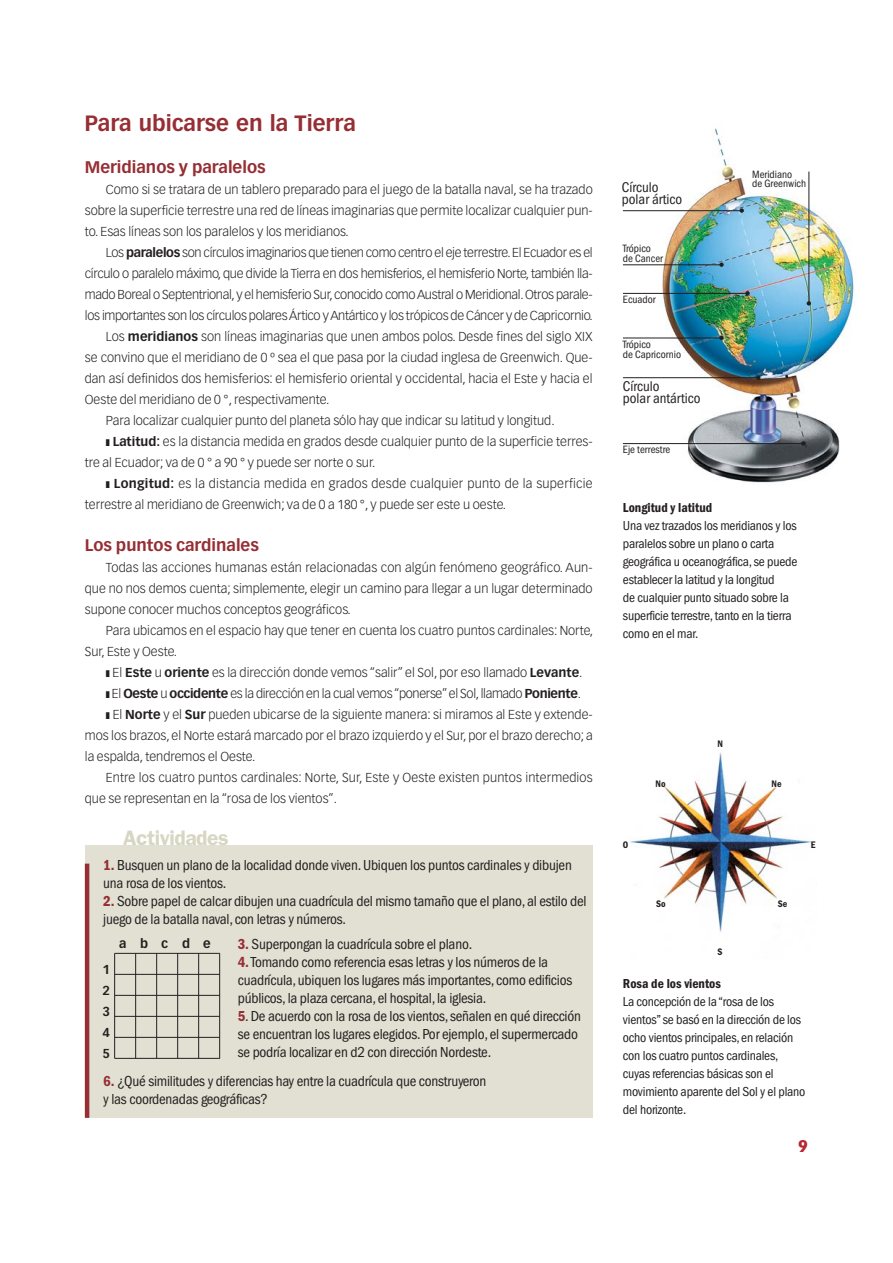
<style>
.page{position:relative;width:893px;height:1263px;background:#fff}
.page>*{position:absolute;margin:0;border:0;box-sizing:border-box;transform-origin:0 0}
.t1{font:700 21.75px "Vectora LT Std";color:#962e34}
.t2{font:600 21px "ITC Franklin Gothic Std";letter-spacing:-.02em;color:#d8d6c3}
.t3{font:700 16.5px "Vectora LT Std";color:#962e34}
.t4{font:900 16.5px "Vectora LT Std";color:#b8292f}
.t5{font:condensed 15px/18px "ITC Franklin Gothic Std";letter-spacing:-.015em;color:#231f20}
.t6{font:condensed 14.7px/11.7px "ITC Franklin Gothic Std";color:#231f20}
.t7{font:condensed 13.5px/18px "ITC Franklin Gothic Std";letter-spacing:-.015em;color:#231f20}
.t8{font:13.5px "ITC Franklin Gothic Std Dm Cd";color:#231f20}
.t9{font:300 12.75px/21px "Vectora LT Std";color:#231f20;text-align:justify}
.t10{font:300 12.75px "Vectora LT Std";letter-spacing:-.025em;color:#231f20}
.t11{font:300 12.75px "Vectora LT Std";letter-spacing:.02em;color:#231f20}
.t12{font:700 12.75px/21px "Vectora LT Std";letter-spacing:1.045em;color:#231f20;text-align:justify}
.t13{font:condensed 10.95px/9.4px "ITC Franklin Gothic Std";color:#231f20}
.t14{font:9.75px "ITC Franklin Gothic Std Dm Cd";color:#231f20}
.s1{font-weight:700}
.s2{font-family:"ITC Franklin Gothic Std Dm Cd";font-stretch:normal;color:#962e34}
</style>
<div class="page">
<div style="left:85px;top:845px;width:508px;height:273px;background:#e2e0d3"></div>
<hr style="left:85px;top:864px;width:4px;height:254px;background:#962e34">
<hr style="left:114px;top:953px;width:1px;height:105px;background:#231f20">
<hr style="left:135px;top:953px;width:1px;height:105px;background:#231f20">
<hr style="left:156px;top:953px;width:1px;height:105px;background:#231f20">
<hr style="left:177px;top:953px;width:1px;height:105px;background:#231f20">
<hr style="left:198px;top:953px;width:1px;height:105px;background:#231f20">
<hr style="left:219px;top:953px;width:1px;height:105px;background:#231f20">
<hr style="left:115px;top:953px;width:105px;height:1px;background:#231f20">
<hr style="left:115px;top:974px;width:105px;height:1px;background:#231f20">
<hr style="left:115px;top:995px;width:105px;height:1px;background:#231f20">
<hr style="left:115px;top:1016px;width:105px;height:1px;background:#231f20">
<hr style="left:115px;top:1037px;width:105px;height:1px;background:#231f20">
<hr style="left:115px;top:1058px;width:105px;height:1px;background:#231f20">
<img style="left:629px;top:752px;width:183px;height:180px">
<img style="left:654px;top:128px;width:200px;height:355px">
<hr style="left:809px;top:172px;width:1px;height:132px;background:#231f20">
<svg style="left:806px;top:301px;width:5px;height:5px"></svg>
<svg style="left:719px;top:263px;width:5px;height:4px"></svg>
<hr style="left:623px;top:265px;width:99px;height:1px;background:#231f20">
<svg style="left:739px;top:208px;width:5px;height:5px"></svg>
<hr style="left:623px;top:210px;width:119px;height:1px;background:#231f20">
<svg style="left:719px;top:336px;width:5px;height:4px"></svg>
<hr style="left:623px;top:338px;width:99px;height:1px;background:#231f20">
<svg style="left:756px;top:375px;width:4px;height:5px"></svg>
<hr style="left:623px;top:377px;width:135px;height:1px;background:#231f20">
<svg style="left:801px;top:441px;width:4px;height:5px"></svg>
<hr style="left:623px;top:443px;width:180px;height:1px;background:#231f20">
<svg style="left:745px;top:291px;width:5px;height:4px"></svg>
<hr style="left:623px;top:293px;width:125px;height:1px;background:#231f20">
<h1 class="t1" style="left:85px;top:114px;width:272px">Para ubicarse en la Tierra</h1>
<p class="t3" style="left:85px;top:160px;width:182px">Meridianos y paralelos</p>
<p class="t9" style="left:85px;top:180px;width:509px;text-indent:21px">Como si se tratara de un tablero preparado para el juego de la batalla naval, se ha trazado sobre la superficie terrestre una red de líneas imaginarias que permite localizar cualquier pun&shy;to. Esas líneas son los paralelos y los meridianos.</p>
<p class="t10" style="left:106px;top:247px;width:488px">Los <span class="s1">paralelos</span> son círculos imaginarios que tienen como centro el eje terrestre. El Ecuador es el</p>
<p class="t10" style="left:85px;top:268px;width:509px">círculo o paralelo máximo, que divide la Tierra en dos hemisferios, el hemisferio Norte, también lla-</p>
<p class="t10" style="left:85px;top:289px;width:509px">mado Boreal o Septentrional, y el hemisferio Sur, conocido como Austral o Meridional. Otros parale-</p>
<p class="t10" style="left:85px;top:310px;width:509px">los importantes son los círculos polares Ártico y Antártico y los trópicos de Cáncer y de Capricornio.</p>
<p class="t9" style="left:106px;top:327px;width:488px">Los <span class="s1">meridianos</span> son líneas imaginarias que unen ambos polos. Desde fines del siglo XIX</p>
<p class="t9" style="left:85px;top:348px;width:509px">se convino que el meridiano de 0 º sea el que pasa por la ciudad inglesa de Greenwich. Que-</p>
<p class="t9" style="left:85px;top:369px;width:509px">dan así definidos dos hemisferios: el hemisferio oriental y occidental, hacia el Este y hacia el</p>
<p class="t9" style="left:85px;top:390px;width:246px">Oeste del meridiano de 0 °, respectivamente.</p>
<p class="t9" style="left:106px;top:411px;width:450px">Para localizar cualquier punto del planeta sólo hay que indicar su latitud y longitud.</p>
<p class="t9" style="left:106px;top:432px;width:488px">❚ <span class="s1">Latitud:</span> es la distancia medida en grados desde cualquier punto de la superficie terres-</p>
<p class="t9" style="left:85px;top:453px;width:292px">tre al Ecuador; va de 0 ° a 90 ° y puede ser norte o sur.</p>
<p class="t11" style="left:106px;top:478px;width:488px">❚ <span class="s1">Longitud:</span> es la distancia medida en grados desde cualquier punto de la superficie</p>
<p class="t9" style="left:85px;top:495px;width:423px">terrestre al meridiano de Greenwich; va de 0 a 180 °, y puede ser este u oeste.</p>
<p class="t3" style="left:85px;top:538px;width:176px">Los puntos cardinales</p>
<p class="t9" style="left:85px;top:558px;width:509px;text-indent:21px">Todas las acciones humanas están relacionadas con algún fenómeno geográfico. Aun&shy;que no nos demos cuenta; simplemente, elegir un camino para llegar a un lugar determinado supone conocer muchos conceptos geográficos.</p>
<p class="t9" style="left:85px;top:621px;width:510px;text-indent:21px">Para ubicamos en el espacio hay que tener en cuenta los cuatro puntos cardinales: Norte,<br>Sur, Este y Oeste.</p>
<p class="t9" style="left:106px;top:663px;width:478px">❚ El <span class="s1">Este</span> u <span class="s1">oriente</span> es la dirección donde vemos “salir” el Sol, por eso llamado <span class="s1">Levante</span>.</p>
<p class="t10" style="left:106px;top:688px;width:477px">❚ El <span class="s1">Oeste</span> u <span class="s1">occidente</span> es la dirección en la cual vemos “ponerse” el Sol, llamado <span class="s1">Poniente</span>.</p>
<p class="t9" style="left:106px;top:705px;width:488px">❚ El <span class="s1">Norte</span> y el <span class="s1">Sur</span> pueden ubicarse de la siguiente manera: si miramos al Este y extende-</p>
<p class="t9" style="left:85px;top:726px;width:509px">mos los brazos, el Norte estará marcado por el brazo izquierdo y el Sur, por el brazo derecho; a</p>
<p class="t9" style="left:85px;top:747px;width:172px">la espalda, tendremos el Oeste.</p>
<p class="t9" style="left:106px;top:768px;width:488px">Entre los cuatro puntos cardinales: Norte, Sur, Este y Oeste existen puntos intermedios</p>
<p class="t9" style="left:85px;top:789px;width:254px">que se representan en la “rosa de los vientos”.</p>
<h2 class="t2" style="left:123px;top:825px;width:107px">Actividades</h2>
<p class="t5" style="left:103px;top:857px;width:470px"><span class="s2">1.</span> Busquen un plano de la localidad donde viven. Ubiquen los puntos cardinales y dibujen una rosa de los vientos.</p>
<p class="t5" style="left:103px;top:893px;width:485px"><span class="s2">2.</span> Sobre papel de calcar dibujen una cuadrícula del mismo tamaño que el plano, al estilo del juego de la batalla naval, con letras y números.</p>
<p class="t5" style="left:238px;top:936px;width:236px"><span class="s2">3.</span> Superpongan la cuadrícula sobre el plano.</p>
<p class="t5" style="left:238px;top:954px;width:336px"><span class="s2">4.</span> Tomando como referencia esas letras y los números de la cuadrícula, ubiquen los lugares más importantes, como edificios públicos, la plaza cercana, el hospital, la iglesia.</p>
<p class="t5" style="left:238px;top:1008px;width:345px"><span class="s2">5</span>. De acuerdo con la rosa de los vientos, señalen en qué dirección se encuentran los lugares elegidos. Por ejemplo, el supermercado se podría localizar en d2 con dirección Nordeste.</p>
<p class="t5" style="left:103px;top:1073px;width:385px"><span class="s2">6.</span> ¿Qué similitudes y diferencias hay entre la cuadrícula que construyeron y las coordenadas geográficas?</p>
<p class="t12" style="left:119px;top:933px;width:93px">abcde</p>
<p class="t12" style="left:102px;top:960px;width:9px">1<br>2<br>3<br>4<br>5</p>
<p class="t6" style="left:622px;top:183px;width:62px">Círculo polar ártico</p>
<p class="t13" style="left:623px;top:245px;width:42px">Trópico de Cancer</p>
<p class="t13" style="left:623px;top:295px;width:34px">Ecuador</p>
<p class="t13" style="left:623px;top:341px;width:60px">Trópico<br>de Capricornio</p>
<p class="t6" style="left:623px;top:381px;width:79px">Círculo<br>polar antártico</p>
<p class="t13" style="left:623px;top:446px;width:49px">Eje terrestre</p>
<p class="t13" style="left:752px;top:170px;width:55px">Meridiano<br>de Greenwich</p>
<p class="t8" style="left:623px;top:503px;width:91px">Longitud y latitud</p>
<p class="t7" style="left:623px;top:518px;width:176px">Una vez trazados los meridianos y los paralelos sobre un plano o carta geográfica u oceanográfica, se puede establecer la latitud y la longitud<br>de cualquier punto situado sobre la superficie terrestre, tanto en la tierra como en el mar.</p>
<p class="t14" style="left:717px;top:740px;width:7px">N</p>
<p class="t14" style="left:656px;top:780px;width:12px">No</p>
<p class="t14" style="left:771px;top:780px;width:12px">Ne</p>
<p class="t14" style="left:623px;top:841px;width:7px">O</p>
<p class="t14" style="left:811px;top:841px;width:6px">E</p>
<p class="t14" style="left:656px;top:900px;width:11px">So</p>
<p class="t14" style="left:778px;top:900px;width:11px">Se</p>
<p class="t14" style="left:717px;top:948px;width:7px">S</p>
<p class="t8" style="left:623px;top:978px;width:99px">Rosa de los vientos</p>
<p class="t7" style="left:623px;top:993px;width:184px">La concepción de la “rosa de los vientos” se basó en la dirección de los ocho vientos principales, en relación con los cuatro puntos cardinales, cuyas referencias básicas son el movimiento aparente del Sol y el plano del horizonte.</p>
<p class="t4" style="left:798px;top:1137px;width:11px">9</p>
</div>
